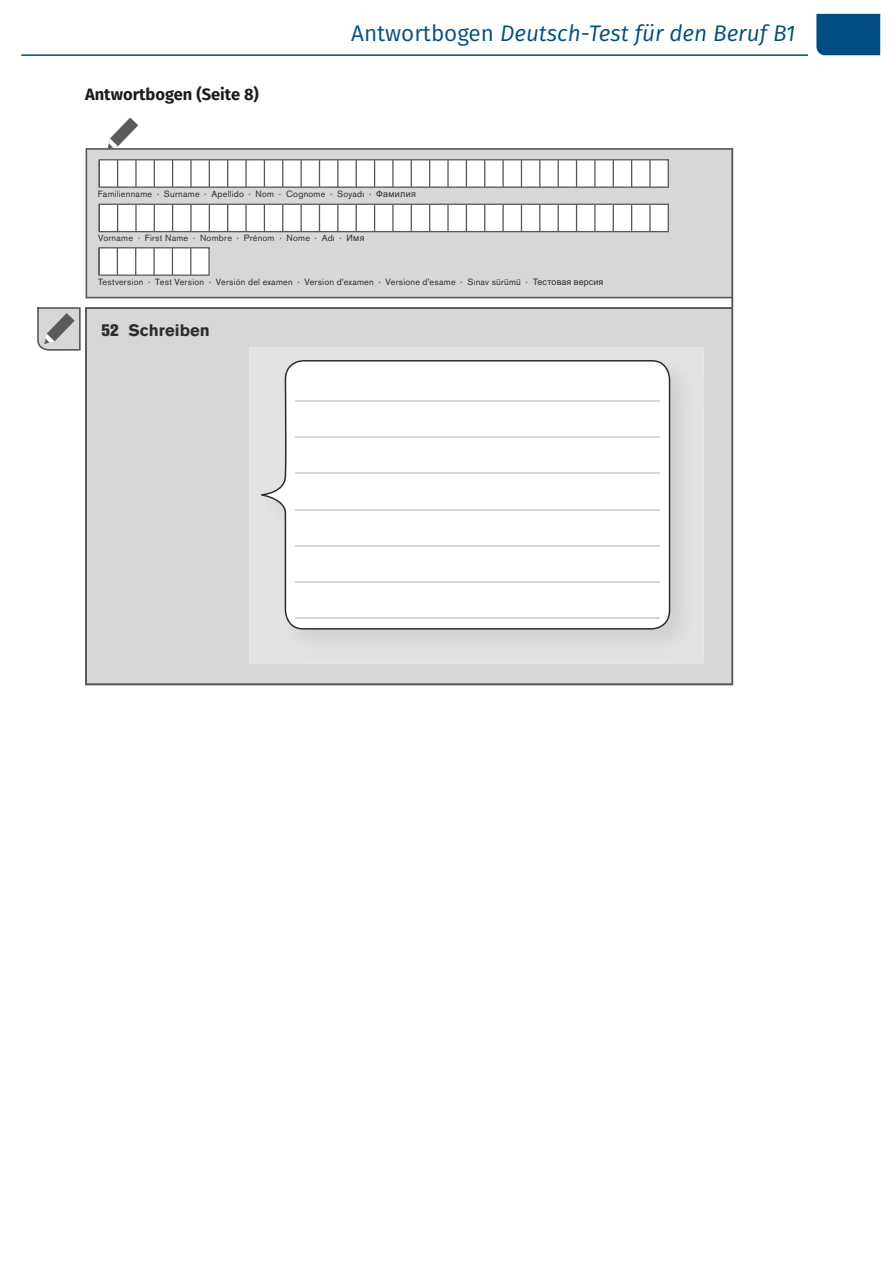
<style>
.page{position:relative;width:893px;height:1263px;background:#fff}
.page>*{position:absolute;margin:0;border:0;box-sizing:border-box;transform-origin:0 0}
.t1{font:italic 22.5px "Fira Sans";color:#004e83}
.Titelei_1{font:700 16.5px "Fira Sans";color:#1d1d1b}
.t2{font:700 16.5px "Akzidenz Grotesk Pro";color:#2c2c2b}
.t3{font:9px "Akzidenz Grotesk Pro";letter-spacing:.025em;color:#2c2c2b}
.s1{font-style:normal}
.s2{font-family:"Arial"}
.s3{font-weight:800}
</style>
<div class="page">
<div style="left:816px;top:14px;width:64px;height:41px;background:#004e83"></div>
<hr style="left:21px;top:54px;width:787px;height:2px;background:#004e83">
<div style="left:85px;top:307px;width:647px;height:378px;background:#d7d7d7"></div>
<div style="left:86px;top:148px;width:646px;height:150px;background:#d7d7d7"></div>
<svg style="left:99px;top:159px;width:570px;height:29px"></svg>
<hr style="left:649px;top:160px;width:2px;height:27px;background:#585858">
<svg style="left:99px;top:204px;width:570px;height:28px"></svg>
<hr style="left:649px;top:204px;width:2px;height:28px;background:#585858">
<svg style="left:98px;top:247px;width:112px;height:29px"></svg>
<svg style="left:107px;top:118px;width:31px;height:31px"></svg>
<img style="left:249px;top:347px;width:455px;height:317px">
<svg style="left:261px;top:360px;width:409px;height:270px"></svg>
<hr style="left:295px;top:509px;width:365px;height:2px;background:#d7d7d7">
<hr style="left:295px;top:472px;width:365px;height:2px;background:#d7d7d7">
<hr style="left:295px;top:436px;width:365px;height:2px;background:#d7d7d7">
<hr style="left:295px;top:400px;width:365px;height:2px;background:#d7d7d7">
<hr style="left:295px;top:545px;width:365px;height:2px;background:#d7d7d7">
<hr style="left:295px;top:581px;width:365px;height:2px;background:#d7d7d7">
<hr style="left:295px;top:617px;width:365px;height:2px;background:#d7d7d7">
<svg style="left:37px;top:307px;width:44px;height:44px;background:#b2b2b2"></svg>
<hr style="left:732px;top:148px;width:1px;height:537px;background:#575756">
<p class="Titelei_1" style="left:85px;top:81px;width:175px">Antwortbogen (Seite 8)</p>
<h1 class="t1" style="left:351px;top:16px;width:445px"><span class="s1">Antwortbogen</span> Deutsch-Test für den Beruf B1</h1>
<p class="t3" style="left:98px;top:188px;width:320px">Familienname · Surname · Apellido · Nom · Cognome · Soyadı · <span class="s2">Фамилия</span></p>
<p class="t3" style="left:98px;top:232px;width:268px">Vorname · First Name · Nombre · Prénom · Nome · Adı · <span class="s2">Имя</span></p>
<p class="t3" style="left:98px;top:276px;width:507px">Testversion · Test Version · Versión del examen · Version d’examen · Versione d’esame · Sınav sürümü · <span class="s2">Тестовая версия</span></p>
<p class="t2" style="left:102px;top:319px;width:110px"><span class="s3">52</span> Schreiben</p>
</div>
